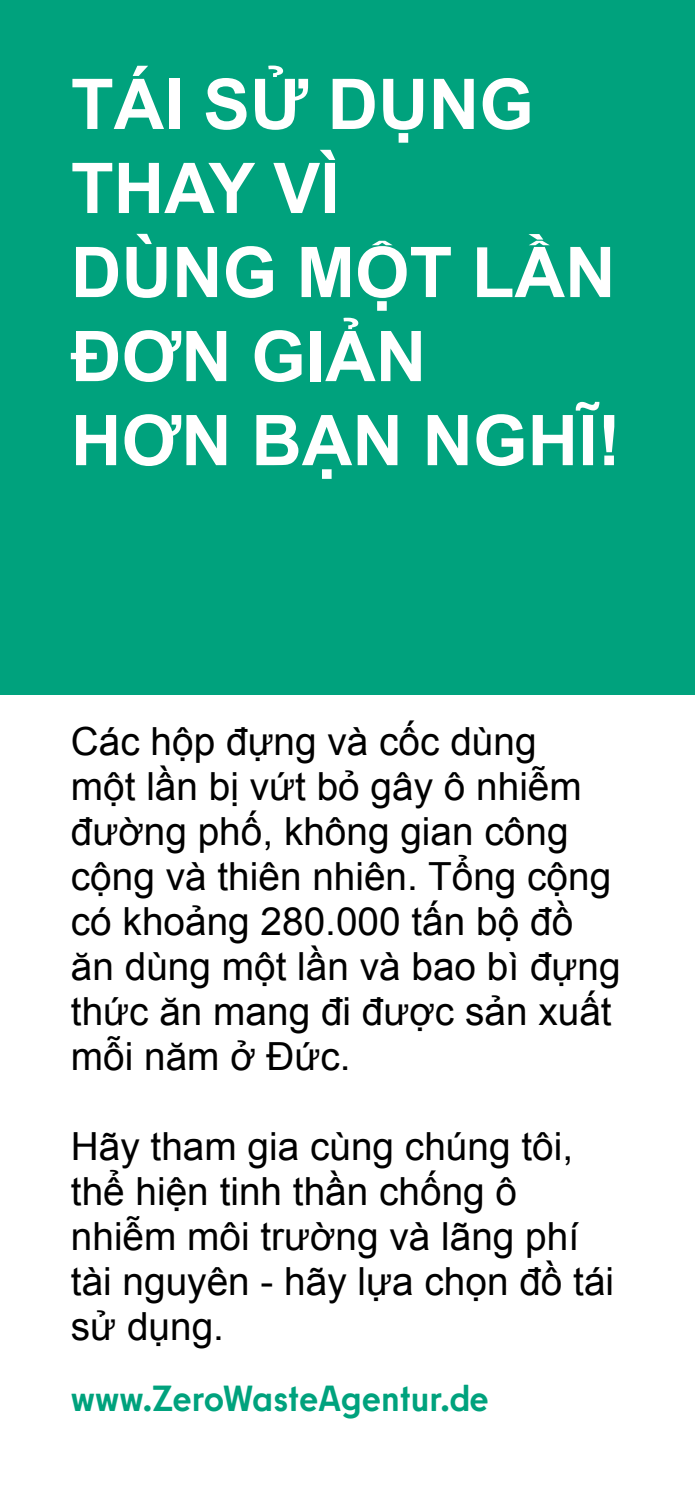
<style>
.page{position:relative;width:695px;height:1489px;background:#fff}
.page>*{position:absolute;margin:0;border:0;box-sizing:border-box;transform-origin:0 0}
.h2_Seite2{font:700 70px/84px "Arial";color:#fff}
.Copy_Seite2{font:38.75px/45px "Arial";color:#000}
.Copy_Seite2-2{font:700 36.25px "Berlin Type";letter-spacing:-.005em;color:#00a27d}
</style>
<div class="page">
<div style="left:0;top:0;width:694px;height:694px;background:#00a27d"></div>
<h2 class="h2_Seite2" style="left:71px;top:65px;width:551px">TÁI SỬ DỤNG<br>THAY VÌ<br>DÙNG MỘT LẦN<br>ĐƠN GIẢN<br>HƠN BẠN NGHĨ!</h2>
<p class="Copy_Seite2" style="left:71px;top:719px;width:551px">Các hộp đựng và cốc dùng<br>một lần bị vứt bỏ gây ô nhiễm đường phố, không gian công cộng và thiên nhiên. Tổng cộng có khoảng 280.000 tấn bộ đồ ăn dùng một lần và bao bì đựng thức ăn mang đi được sản xuất mỗi năm ở Đức.</p>
<p class="Copy_Seite2" style="left:71px;top:1124px;width:544px">Hãy tham gia cùng chúng tôi, thể hiện tinh thần chống ô nhiễm môi trường và lãng phí tài nguyên - hãy lựa chọn đồ tái sử dụng.</p>
<p class="Copy_Seite2-2" style="left:71px;top:1374px;width:419px">www.ZeroWasteAgentur.de</p>
</div>
